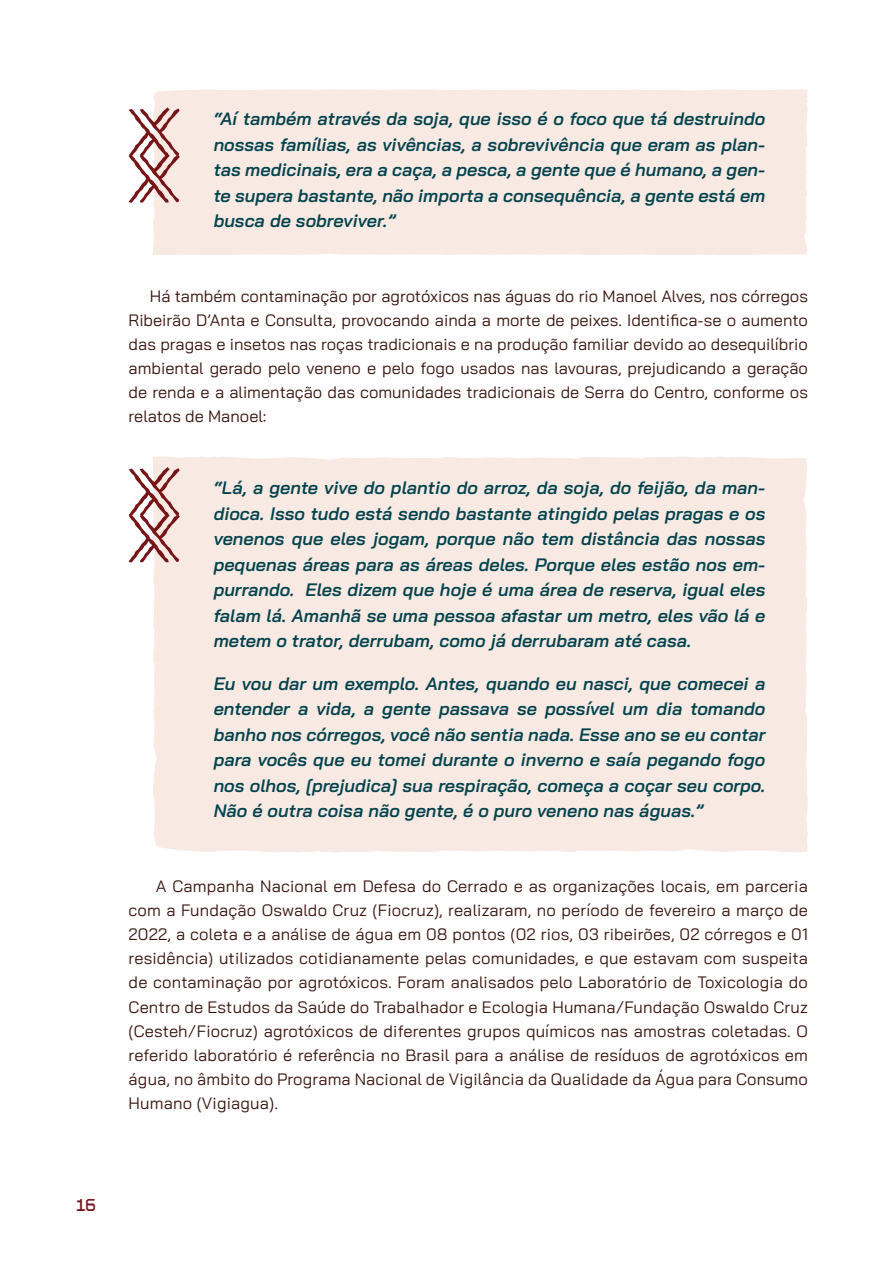
<style>
.page{position:relative;width:893px;height:1263px;background:#fff}
.page>*{position:absolute;margin:0;border:0;box-sizing:border-box;transform-origin:0 0}
.t1{font:22.5px "grafiapopular";color:#761416}
.t2{font:italic 600 18px/25.5px "Bai Jamjuree";color:#02434d;text-align:justify}
.t3{font:16.5px/24px "Bai Jamjuree";color:#3a140d;text-align:justify}
</style>
<div class="page">
<div style="left:153px;top:456px;width:655px;height:397px;background:#f8e9e3"></div>
<svg style="left:129px;top:467px;width:51px;height:95px"></svg>
<div style="left:153px;top:89px;width:655px;height:166px;background:#f8e9e3"></div>
<svg style="left:129px;top:107px;width:51px;height:96px"></svg>
<p class="t2" style="left:214px;top:106px;width:553px">“Aí também através da soja, que isso é o foco que tá destruindo nossas famílias, as vivências, a sobrevivência que eram as plan&shy;tas medicinais, era a caça, a pesca, a gente que é humano, a gen&shy;te supera bastante, não importa a consequência, a gente está em busca de sobreviver.”</p>
<p class="t3" style="left:129px;top:284px;width:681px;text-indent:21px">Há também contaminação por agrotóxicos nas águas do rio Manoel Alves, nos córregos Ribeirão D’Anta e Consulta, provocando ainda a morte de peixes. Identifica-se o aumento das pragas e insetos nas roças tradicionais e na produção familiar devido ao desequilíbrio ambiental gerado pelo veneno e pelo fogo usados nas lavouras, prejudicando a geração de renda e a alimentação das comunidades tradicionais de Serra do Centro, conforme os relatos de Manoel:</p>
<p class="t2" style="left:214px;top:475px;width:553px">“Lá, a gente vive do plantio do arroz, da soja, do feijão, da man&shy;dioca. Isso tudo está sendo bastante atingido pelas pragas e os venenos que eles jogam, porque não tem distância das nossas pequenas áreas para as áreas deles. Porque eles estão nos em&shy;purrando. Eles dizem que hoje é uma área de reserva, igual eles falam lá. Amanhã se uma pessoa afastar um metro, eles vão lá e metem o trator, derrubam, como já derrubaram até casa.</p>
<p class="t2" style="left:214px;top:671px;width:553px">Eu vou dar um exemplo. Antes, quando eu nasci, que comecei a entender a vida, a gente passava se possível um dia tomando banho nos córregos, você não sentia nada. Esse ano se eu contar para vocês que eu tomei durante o inverno e saía pegando fogo nos olhos, [prejudica] sua respiração, começa a coçar seu corpo.<br>Não é outra coisa não gente, é o puro veneno nas águas.”</p>
<p class="t3" style="left:129px;top:874px;width:681px;text-indent:27px">A Campanha Nacional em Defesa do Cerrado e as organizações locais, em parceria com a Fundação Oswaldo Cruz (Fiocruz), realizaram, no período de fevereiro a março de 2022, a coleta e a análise de água em 08 pontos (02 rios, 03 ribeirões, 02 córregos e 01 residência) utilizados cotidianamente pelas comunidades, e que estavam com suspeita de contaminação por agrotóxicos. Foram analisados pelo Laboratório de Toxicologia do Centro de Estudos da Saúde do Trabalhador e Ecologia Humana/Fundação Oswaldo Cruz (Cesteh/Fiocruz) agrotóxicos de diferentes grupos químicos nas amostras coletadas. O referido laboratório é referência no Brasil para a análise de resíduos de agrotóxicos em água, no âmbito do Programa Nacional de Vigilância da Qualidade da Água para Consumo Humano (Vigiagua).</p>
<h1 class="t1" style="left:77px;top:1194px;width:21px">16</h1>
</div>
